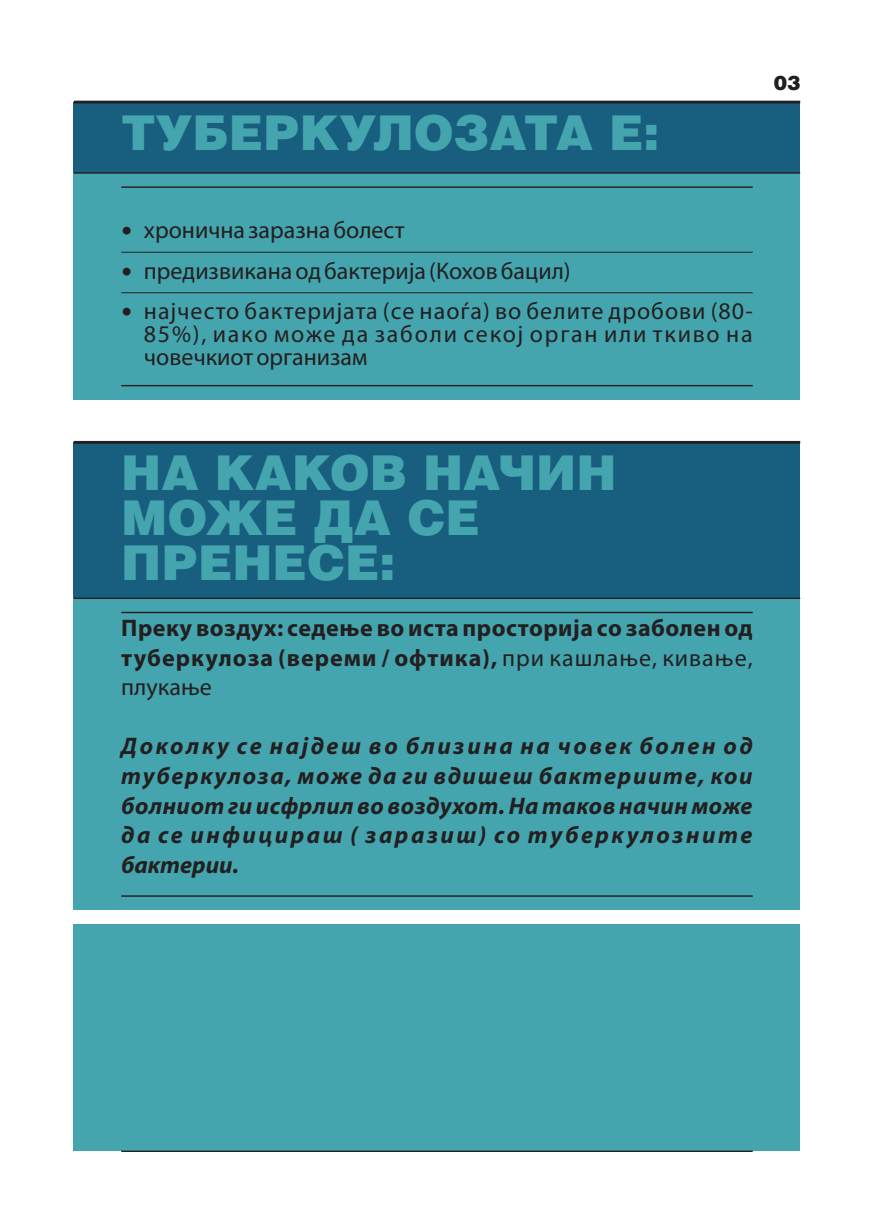
<style>
.page{position:relative;width:874px;height:1225px;background:#fff}
.page>*{position:absolute;margin:0;border:0;box-sizing:border-box;transform-origin:0 0}
.t1{font:900 48px/44.8px "Helios";color:#44a5ae}
.t2{font:italic 700 24px/29.6px "Myriad Pro";letter-spacing:.105em;color:#231f20;text-align:justify}
.t3{font:24px/40.4px "Myriad Pro";color:#231f20}
.t4{font:700 24px/29.2px "Myriad Pro";letter-spacing:.035em;color:#231f20;text-align:justify}
.t5{font:24px/23px "Myriad Pro";letter-spacing:.065em;color:#231f20}
.t6{font:900 20px "Helios";color:#231f20}
.s1{font-weight:400}
</style>
<div class="page">
<div style="left:74px;top:924px;width:725px;height:227px;background:#44a5ae"></div>
<div style="left:74px;top:598px;width:725px;height:312px;background:#44a5ae"></div>
<div style="left:74px;top:173px;width:725px;height:227px;background:#44a5ae"></div>
<div style="left:74px;top:442px;width:725px;height:156px;background:#185e7f"></div>
<div style="left:74px;top:102px;width:725px;height:71px;background:#185e7f"></div>
<hr style="left:74px;top:101px;width:725px;height:2px;background:#231f20">
<hr style="left:74px;top:172px;width:725px;height:2px;background:#231f20">
<hr style="left:121px;top:186px;width:631px;height:2px;background:#231f20">
<hr style="left:121px;top:385px;width:631px;height:1px;background:#231f20">
<hr style="left:74px;top:441px;width:725px;height:3px;background:#231f20">
<hr style="left:121px;top:252px;width:631px;height:1px;background:#231f20">
<hr style="left:121px;top:292px;width:631px;height:1px;background:#231f20">
<hr style="left:74px;top:597px;width:725px;height:2px;background:#231f20">
<hr style="left:121px;top:612px;width:631px;height:1px;background:#231f20">
<hr style="left:121px;top:895px;width:631px;height:1px;background:#231f20">
<hr style="left:121px;top:1150px;width:631px;height:2px;background:#231f20">
<h1 class="t1" style="left:121px;top:112px;width:539px">ТУБЕРКУЛОЗАТА Е:</h1>
<p class="t6" style="left:773px;top:74px;width:28px">03</p>
<p class="t3" style="left:144px;top:212px;width:610px">хронична заразна болест<br>предизвикана од бактерија (Кохов бацил)<br>најчесто бактеријата (се наоѓа) во белите дробови (80-</p>
<p class="t5" style="left:144px;top:325px;width:610px">85%), иако може да заболи секој орган или ткиво на човечкиот организам</p>
<h1 class="t1" style="left:121px;top:452px;width:496px">НА КАКОВ НАЧИН<br>МОЖЕ ДА СЕ<br>ПРЕНЕСЕ:</h1>
<p class="t4" style="left:121px;top:615px;width:632px">Преку воздух: седeње во иста просторија со заболен од туберкулоза (вереми / офтика), <span class="s1">при кашлање, кивање, плукање</span></p>
<p class="t2" style="left:121px;top:733px;width:632px">Доколку се најдеш во близина на човек болен од туберкулоза, може да ги вдишеш бактериите, кои болниот ги исфрлил во воздухот.На таков начин може да се инфицираш ( заразиш) со туберкулозните бактерии.</p>
</div>
